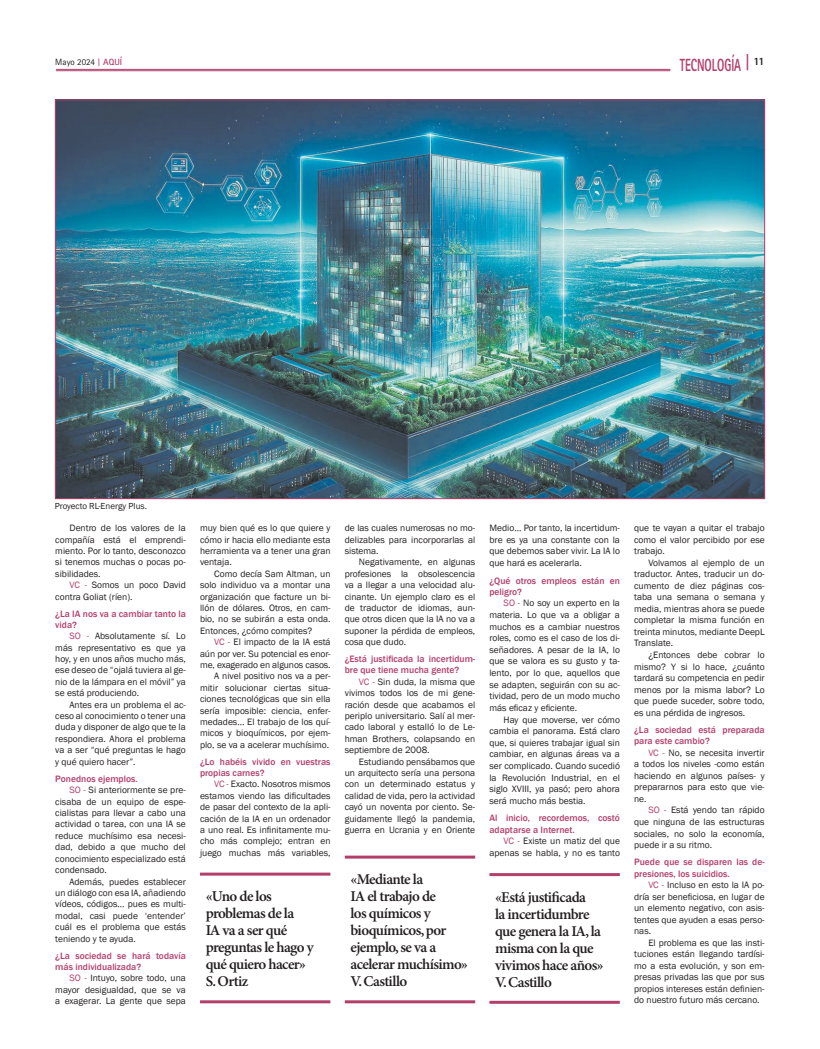
<style>
.page{position:relative;width:820px;height:1049px;background:#fff}
.page>*{position:absolute;margin:0;border:0;box-sizing:border-box;transform-origin:0 0}
.t1{font:800 17.6px "Rotis Sans Serif Std";color:#b23f6a;scale:.64 1}
.t2{font:600 15px/17px "Minion Pro";letter-spacing:-.04em;color:#231f20}
.t3{font:9.5px/11.4px "Franklin Gothic";color:#231f20;text-align:justify}
.t4{font:500 9.5px/11px "Franklin Gothic";color:#b23f6a}
.t5{font:9px "Franklin Gothic";color:#231f20}
.t6{font:9px "Rotis Sans Serif Std";color:#231f20}
.s1{font-family:"Rotis Serif Std";font-weight:700;color:#b23f6a}
.s2{font-weight:700;color:#b23f6a}
.s3{font-size:18.2px}
.s4{color:#b23f6a}
</style>
<div class="page">
<hr style="left:56px;top:69px;width:613px;height:1px;background:#b23f6a">
<hr style="left:56px;top:71px;width:613px;height:1px;background:#b23f6a">
<hr style="left:200px;top:872px;width:130px;height:3px;background:#b23f6a">
<hr style="left:200px;top:1000px;width:130px;height:3px;background:#b23f6a">
<hr style="left:344px;top:855px;width:131px;height:3px;background:#b23f6a">
<hr style="left:344px;top:1000px;width:131px;height:3px;background:#b23f6a">
<hr style="left:489px;top:873px;width:130px;height:3px;background:#b23f6a">
<hr style="left:489px;top:1001px;width:130px;height:3px;background:#b23f6a">
<img style="left:57px;top:101px;width:705px;height:396px">
<p class="t6" style="left:55px;top:57px;width:68px">Mayo 2024 <span class="s1">|</span> <span class="s2">AQUÍ</span></p>
<h1 class="t1" style="left:679px;top:54px;width:134px">TECNOLOGÍA <span class="s3">|</span> <sup>11</sup></h1>
<p class="t5" style="left:55px;top:500px;width:94px">Proyecto RL-Energy Plus.</p>
<p class="t3" style="left:55px;top:522px;width:132px;text-indent:14px">Dentro de los valores de la compañía está el emprendi&shy;miento. Por lo tanto, desconozco si tenemos muchas o pocas po&shy;sibilidades.</p>
<p class="t3" style="left:55px;top:579px;width:132px;text-indent:14px"><span class="s4">VC -</span> Somos un poco David contra Goliat (ríen).</p>
<p class="t4" style="left:55px;top:608px;width:132px">¿La IA nos va a cambiar tanto la vida?</p>
<p class="t3" style="left:55px;top:630px;width:132px;text-indent:14px"><span class="s4">SO -</span> Absolutamente sí. Lo más representativo es que ya hoy, y en unos años mucho más, ese deseo de “ojalá tuviera al ge&shy;nio de la lámpara en el móvil” ya se está produciendo.</p>
<p class="t3" style="left:55px;top:699px;width:132px;text-indent:14px">Antes era un problema el ac&shy;ceso al conocimiento o tener una duda y disponer de algo que te la respondiera. Ahora el problema va a ser “qué preguntas le hago y qué quiero hacer”.</p>
<p class="t4" style="left:55px;top:773px;width:84px">Ponednos ejemplos.</p>
<p class="t3" style="left:69px;top:784px;width:118px"><span class="s4">SO -</span> Si anteriormente se pre-</p>
<p class="t3" style="left:55px;top:796px;width:132px">cisaba de un equipo de espe-</p>
<p class="t3" style="left:55px;top:807px;width:132px">cialistas para llevar a cabo una</p>
<p class="t3" style="left:55px;top:819px;width:132px">actividad o tarea, con una IA se</p>
<p class="t3" style="left:55px;top:830px;width:132px">reduce muchísimo esa necesi-</p>
<p class="t3" style="left:55px;top:841px;width:132px">dad, debido a que mucho del</p>
<p class="t3" style="left:55px;top:853px;width:132px">conocimiento especializado está</p>
<p class="t3" style="left:55px;top:864px;width:53px">condensado.</p>
<p class="t3" style="left:69px;top:876px;width:118px">Además, puedes establecer</p>
<p class="t3" style="left:55px;top:887px;width:132px">un diálogo con esa IA, añadiendo</p>
<p class="t3" style="left:55px;top:898px;width:132px">vídeos, códigos… pues es multi-</p>
<p class="t3" style="left:55px;top:910px;width:132px">modal, casi puede ‘entender’</p>
<p class="t3" style="left:55px;top:921px;width:132px">cuál es el problema que estás</p>
<p class="t3" style="left:55px;top:933px;width:82px">teniendo y te ayuda.</p>
<p class="t4" style="left:55px;top:950px;width:132px">¿La sociedad se hará todavía más individualizada?</p>
<p class="t3" style="left:55px;top:972px;width:132px;text-indent:14px"><span class="s4">SO -</span> Intuyo, sobre todo, una mayor desigualdad, que se va a exagerar. La gente que sepa</p>
<p class="t3" style="left:200px;top:522px;width:132px">muy bien qué es lo que quiere y cómo ir hacia ello mediante esta herramienta va a tener una gran ventaja.</p>
<p class="t3" style="left:200px;top:568px;width:132px;text-indent:14px">Como decía Sam Altman, un solo individuo va a montar una organización que facture un bi&shy;llón de dólares. Otros, en cam&shy;bio, no se subirán a esta onda.<br>Entonces, ¿cómo compites?</p>
<p class="t3" style="left:200px;top:636px;width:132px;text-align:right"><span class="s4">VC -</span> El impacto de la IA está aún por ver. Su potencial es enor&shy;me, exagerado en algunos casos.<br>A nivel positivo nos va a per&shy;mitir solucionar ciertas situa&shy;ciones tecnológicas que sin ella sería imposible: ciencia, enfer&shy;medades… El trabajo de los quí&shy;micos y bioquímicos, por ejem&shy;plo, se va a acelerar muchísimo.</p>
<p class="t4" style="left:200px;top:756px;width:132px">¿Lo habéis vivido en vuestras propias carnes?</p>
<p class="t3" style="left:200px;top:779px;width:132px;text-indent:14px"><span class="s4">VC -</span> Exacto. Nosotros mismos estamos viendo las dificultades de pasar del contexto de la apli&shy;cación de la IA en un ordenador a uno real. Es infinitamente mu&shy;cho más complejo; entran en juego muchas más variables,</p>
<h2 class="t2" style="left:206px;top:888px;width:109px">«Uno de los problemas de la<br>IA va a ser qué preguntas le hago y qué quiero hacer»<br>S. Ortiz</h2>
<p class="t3" style="left:344px;top:522px;width:132px">de las cuales numerosas no mo&shy;delizables para incorporarlas al sistema.</p>
<p class="t3" style="left:344px;top:557px;width:132px;text-indent:14px">Negativamente, en algunas profesiones la obsolescencia va a llegar a una velocidad alu&shy;cinante. Un ejemplo claro es el de traductor de idiomas, aun&shy;que otros dicen que la IA no va a suponer la pérdida de empleos, cosa que dudo.</p>
<p class="t4" style="left:344px;top:654px;width:132px">¿Está justificada la incertidum&shy;bre que tiene mucha gente?</p>
<p class="t3" style="left:344px;top:676px;width:132px;text-indent:14px"><span class="s4">VC -</span> Sin duda, la misma que vivimos todos los de mi gene&shy;ración desde que acabamos el periplo universitario. Salí al mer&shy;cado laboral y estalló lo de Le&shy;hman Brothers, colapsando en septiembre de 2008.</p>
<p class="t3" style="left:344px;top:756px;width:132px;text-indent:14px">Estudiando pensábamos que un arquitecto sería una persona con un determinado estatus y calidad de vida, pero la actividad cayó un noventa por ciento. Se&shy;guidamente llegó la pandemia, guerra en Ucrania y en Oriente</p>
<h2 class="t2" style="left:350px;top:871px;width:119px">«Mediante la<br>IA el trabajo de<br>los químicos y bioquímicos, por ejemplo, se va a acelerar muchísimo»<br>V. Castillo</h2>
<p class="t3" style="left:489px;top:522px;width:132px">Medio… Por tanto, la incertidum&shy;bre es ya una constante con la que debemos saber vivir. La IA lo que hará es acelerarla.</p>
<p class="t4" style="left:489px;top:575px;width:132px">¿Qué otros empleos están en peligro?</p>
<p class="t3" style="left:489px;top:597px;width:132px;text-indent:14px"><span class="s4">SO -</span> No soy un experto en la materia. Lo que va a obligar a muchos es a cambiar nuestros roles, como es el caso de los di&shy;señadores. A pesar de la IA, lo que se valora es su gusto y ta&shy;lento, por lo que, aquellos que se adapten, seguirán con su ac&shy;tividad, pero de un modo mucho más eficaz y eficiente.</p>
<p class="t3" style="left:489px;top:714px;width:132px;text-indent:14px">Hay que moverse, ver cómo cambia el panorama. Está claro que, si quieres trabajar igual sin cambiar, en algunas áreas va a ser complicado. Cuando sucedió la Revolución Industrial, en el siglo XVIII, ya pasó; pero ahora será mucho más bestia.</p>
<p class="t4" style="left:489px;top:813px;width:132px">Al inicio, recordemos, costó adaptarse a Internet.</p>
<p class="t3" style="left:489px;top:835px;width:132px;text-align:right"><span class="s4">VC -</span> Existe un matiz del que apenas se habla, y no es tanto</p>
<h2 class="t2" style="left:495px;top:889px;width:110px">«Está justificada<br>la incertidumbre que genera la IA, la misma con la que vivimos hace años»<br>V. Castillo</h2>
<p class="t3" style="left:634px;top:522px;width:132px">que te vayan a quitar el trabajo como el valor percibido por ese trabajo.</p>
<p class="t3" style="left:634px;top:557px;width:132px;text-indent:14px">Volvamos al ejemplo de un traductor. Antes, traducir un do&shy;cumento de diez páginas cos&shy;taba una semana o semana y media, mientras ahora se puede completar la misma función en treinta minutos, mediante DeepL Translate.</p>
<p class="t3" style="left:634px;top:649px;width:132px;text-indent:14px">¿Entonces debe cobrar lo mismo? Y si lo hace, ¿cuánto tardará su competencia en pedir menos por la misma labor? Lo que puede suceder, sobre todo, es una pérdida de ingresos.</p>
<p class="t4" style="left:634px;top:724px;width:132px">¿La sociedad está preparada para este cambio?</p>
<p class="t3" style="left:634px;top:747px;width:132px;text-indent:14px"><span class="s4">VC -</span> No, se necesita invertir a todos los niveles -como están haciendo en algunos países- y prepararnos para esto que vie&shy;ne.</p>
<p class="t3" style="left:634px;top:805px;width:132px;text-indent:14px"><span class="s4">SO -</span> Está yendo tan rápido que ninguna de las estructuras sociales, no solo la economía, puede ir a su ritmo.</p>
<p class="t4" style="left:634px;top:857px;width:132px">Puede que se disparen las de&shy;presiones, los suicidios.</p>
<p class="t3" style="left:634px;top:879px;width:132px;text-indent:14px"><span class="s4">VC -</span> Incluso en esto la IA po&shy;dría ser beneficiosa, en lugar de un elemento negativo, con asis&shy;tentes que ayuden a esas perso&shy;nas.</p>
<p class="t3" style="left:634px;top:937px;width:132px;text-indent:14px">El problema es que las insti&shy;tuciones están llegando tardísi&shy;mo a esta evolución, y son em&shy;presas privadas las que por sus propios intereses están definien&shy;do nuestro futuro más cercano.</p>
</div>
